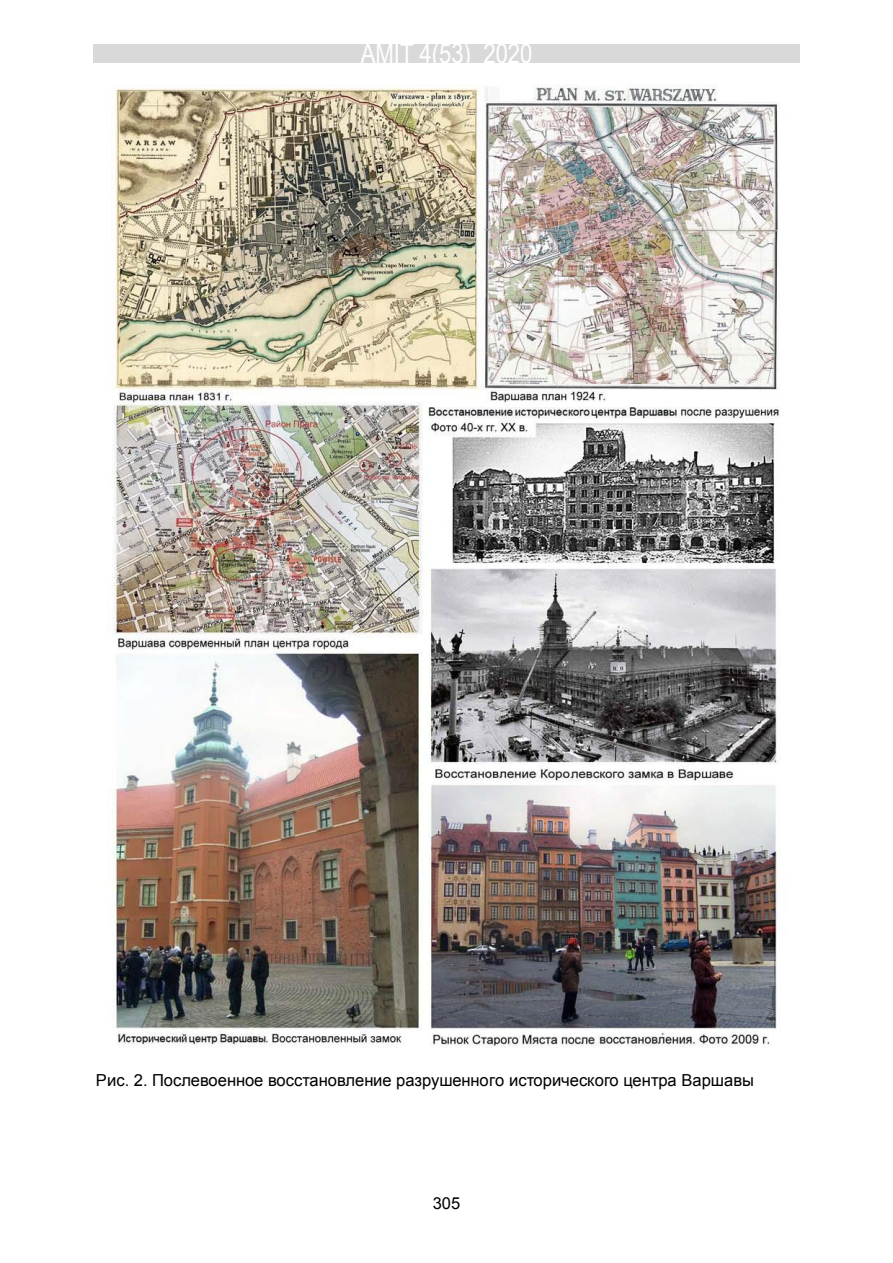
<style>
.page{position:relative;width:893px;height:1263px;background:#fff}
.page>*{position:absolute;margin:0;border:0;box-sizing:border-box;transform-origin:0 0}
.t1{font:27px "Arial Narrow";color:#fff}
.t2{font:16.5px "Arial";color:#000}
.t3{font:16.5px "Arial";color:#000}
</style>
<div class="page">
<div style="left:93px;top:44px;width:707px;height:19px;background:#d9d9d9"></div>
<img style="left:106px;top:85px;width:674px;height:963px">
<h1 class="t1" style="left:361px;top:34px;width:173px">AMIT 4(53) 2020</h1>
<p class="t2" style="left:96px;top:1069px;width:659px">Рис. 2. Послевоенное восстановление разрушенного исторического центра Варшавы</p>
<p class="t3" style="left:433px;top:1192px;width:29px">305</p>
</div>
